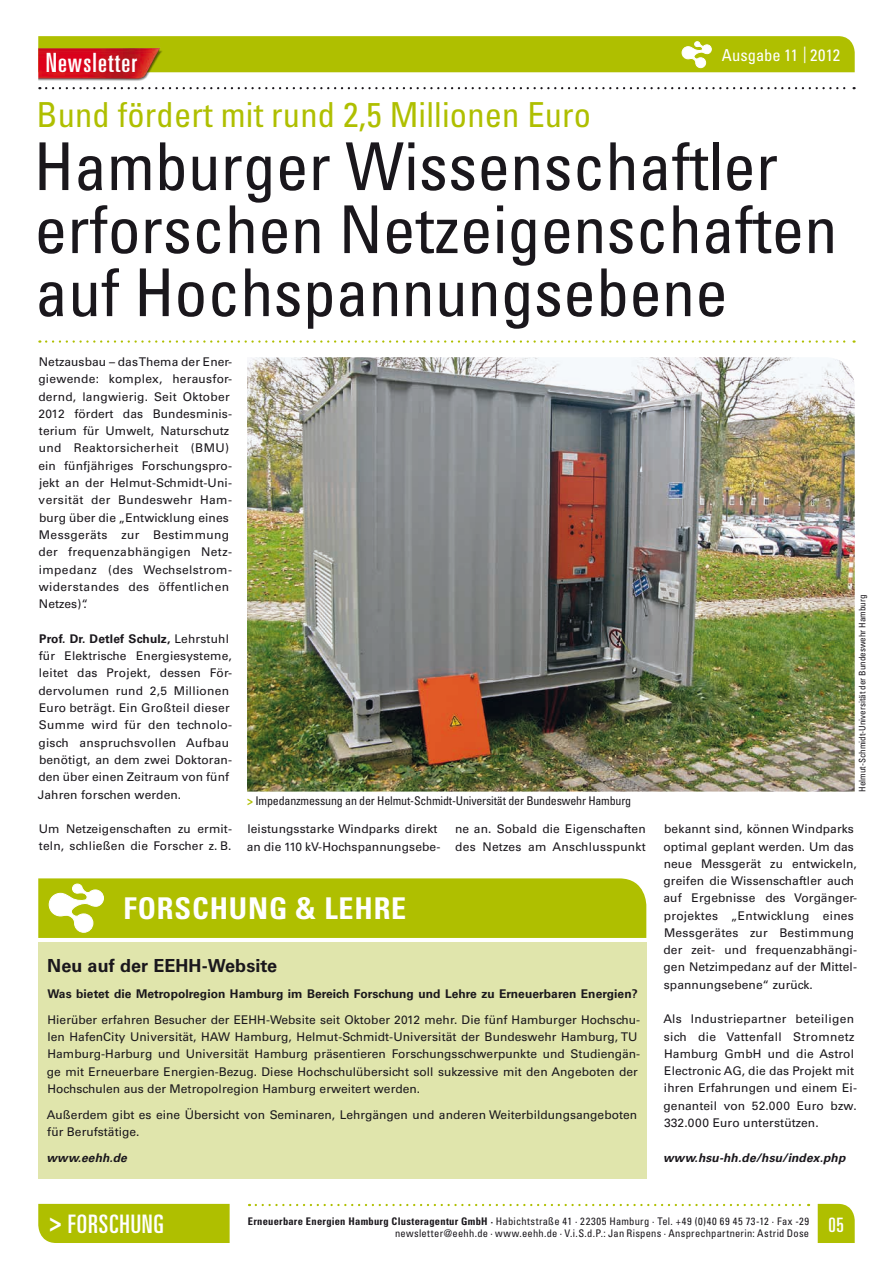
<style>
.page{position:relative;width:893px;height:1263px;background:#fff}
.page>*{position:absolute;margin:0;border:0;box-sizing:border-box;transform-origin:0 0}
.t1{font:condensed 66px/63px "Univers LT Std";color:#1a171c}
.t2{font:condensed 34.5px "Univers LT Std";letter-spacing:.005em;color:#afbf00}
.t3{font:700 condensed 30px "Univers LT Std";letter-spacing:.03em;color:#fff}
.t4{font:ultra-condensed 26.55px "Univers LT Std";letter-spacing:.045em;color:#fff}
.t5{font:ultra-condensed 25.5px "Univers LT Std";letter-spacing:.035em;color:#fff}
.t6{font:ultra-condensed 19.8px "Univers LT Std";color:#fff}
.t7{font:700 18px "Univers LT Std";letter-spacing:.005em;color:#1a171c}
.t8{font:condensed 16.5px "Univers LT Std";color:#fff}
.t9{font:12px/17.2px "Univers LT Std";letter-spacing:.01em;color:#1a171c}
.t10{font:700 12px "Univers LT Std";letter-spacing:.005em;color:#1a171c}
.t11{font:condensed 12px "Univers LT Std";letter-spacing:-.015em;color:#1a171c}
.t12{font:italic 700 12px "Univers LT Std";letter-spacing:.01em;color:#1a171c}
.t13{font:condensed 10.5px/12.6px "Univers LT Std";letter-spacing:.025em;color:#1a171c;text-align:right}
.t14{font:condensed 9px "Univers LT Std";color:#1a171c}
.s1{font-weight:700}
.s2{font-weight:700;color:#afbf00}
.s3{font-weight:700;font-stretch:condensed}
</style>
<div class="page">
<img style="left:38px;top:72px;width:150px;height:9px">
<svg style="left:46px;top:87px;width:809px;height:2px"></svg>
<svg style="left:38px;top:36px;width:817px;height:36px;background:#b3af07"></svg>
<svg style="left:256px;top:1204px;width:553px;height:2px"></svg>
<svg style="left:818px;top:1204px;width:37px;height:39px"></svg>
<div style="left:38px;top:1204px;width:192px;height:39px;background:#afbf00"></div>
<svg style="left:46px;top:340px;width:809px;height:3px"></svg>
<div style="left:38px;top:942px;width:608px;height:237px;background:#e0e5ac"></div>
<svg style="left:38px;top:878px;width:608px;height:60px;background:#b2c10b"></svg>
<img style="left:247px;top:357px;width:608px;height:434px">
<h3 class="t4" style="left:46px;top:48px;width:93px">Newsletter</h3>
<h3 class="t8" style="left:722px;top:44px;width:120px">Ausgabe 11 | 2012</h3>
<h2 class="t2" style="left:36px;top:93px;width:556px">Bund fördert mit rund 2,5 Millionen Euro</h2>
<h1 class="t1" style="left:34px;top:134px;width:805px">Hamburger Wissenschaftler erforschen Netzeigenschaften auf Hochspannungsebene</h1>
<p class="t9" style="left:38px;top:353px;width:195px">Netzausbau – das Thema der Ener&shy;giewende: komplex, herausfor&shy;dernd, langwierig. Seit Oktober<br>2012 fördert das Bundesminis&shy;terium für Umwelt, Naturschutz und Reaktorsicherheit (BMU) ein fünfjähriges Forschungspro&shy;jekt an der Helmut-Schmidt-Uni&shy;versität der Bundeswehr Ham&shy;burg über die „Entwicklung eines<br>Messgeräts zur Bestimmung der frequenzabhängigen Netz&shy;impedanz (des Wechselstrom&shy;widerstandes des öffentlichen<br>Netzes)“.</p>
<p class="t9" style="left:38px;top:630px;width:196px"><span class="s1">Prof. Dr. Detlef Schulz,</span> Lehrstuhl für Elektrische Energiesysteme, leitet das Projekt, dessen För&shy;dervolumen rund 2,5 Millionen<br>Euro beträgt. Ein Großteil dieser<br>Summe wird für den technolo&shy;gisch anspruchsvollen Aufbau benötigt, an dem zwei Doktoran&shy;den über einen Zeitraum von fünf<br>Jahren forschen werden.</p>
<p class="t9" style="left:39px;top:820px;width:194px">Um Netzeigenschaften zu ermit&shy;teln, schließen die Forscher z. B.</p>
<p class="t9" style="left:663px;top:820px;width:195px">bekannt sind, können Windparks optimal geplant werden. Um das neue Messgerät zu entwickeln, greifen die Wissenschaftler auch auf Ergebnisse des Vorgänger&shy;projektes „Entwicklung eines<br>Messgerätes zur Bestimmung der zeit- und frequenzabhängi&shy;gen Netzimpedanz auf der Mittel&shy;spannungsebene“ zurück.</p>
<p class="t9" style="left:663px;top:1010px;width:195px">Als Industriepartner beteiligen sich die Vattenfall Stromnetz<br>Hamburg GmbH und die Astrol<br>Electronic AG, die das Projekt mit ihren Erfahrungen und einem Ei&shy;genanteil von 52.000 Euro bzw.<br>332.000 Euro unterstützen.</p>
<p class="t12" style="left:663px;top:1150px;width:184px">www.hsu-hh.de/hsu/index.php</p>
<p class="t14" style="left:856px;top:791px;width:198px;rotate:-90deg">Helmut-Schmidt-Universität der Bundeswehr Hamburg</p>
<p class="t11" style="left:247px;top:793px;width:386px"><span class="s2">&gt;</span> Impedanzmessung an der Helmut-Schmidt-Universität der Bundeswehr Hamburg</p>
<p class="t9" style="left:247px;top:820px;width:195px">leistungsstarke Windparks direkt an die 110 kV-Hochspannungsebe-</p>
<p class="t9" style="left:455px;top:820px;width:192px">ne an. Sobald die Eigenschaften des Netzes am Anschlusspunkt</p>
<h3 class="t3" style="left:123px;top:890px;width:284px">FORSCHUNG &amp; LEHRE</h3>
<h3 class="t7" style="left:47px;top:955px;width:232px">Neu auf der EEHH-Website</h3>
<p class="t10" style="left:48px;top:987px;width:592px">Was bietet die Metropolregion Hamburg im Bereich Forschung und Lehre zu Erneuerbaren Energien?</p>
<p class="t9" style="left:47px;top:1011px;width:595px">Hierüber erfahren Besucher der EEHH-Website seit Oktober 2012 mehr. Die fünf Hamburger Hochschu&shy;len HafenCity Universität, HAW Hamburg, Helmut-Schmidt-Universität der Bundeswehr Hamburg, TU Hamburg-Harburg und Universität Hamburg präsentieren Forschungsschwerpunkte und Studiengän&shy;ge mit Erneuerbare Energien-Bezug. Diese Hochschulübersicht soll sukzessive mit den Angeboten der Hochschulen aus der Metropolregion Hamburg erweitert werden.</p>
<p class="t9" style="left:47px;top:1106px;width:592px">Außerdem gibt es eine Übersicht von Seminaren, Lehrgängen und anderen Weiterbildungsangeboten für Berufstätige.</p>
<p class="t12" style="left:47px;top:1150px;width:82px">www.eehh.de</p>
<h3 class="t5" style="left:49px;top:1209px;width:116px"><span class="s3">&gt;</span> FORSCHUNG</h3>
<h3 class="t6" style="left:828px;top:1213px;width:17px">05</h3>
<p class="t13" style="left:248px;top:1215px;width:563px"><span class="s1">Erneuerbare Energien Hamburg Clusteragentur GmbH ·</span> Habichtstraße 41 · 22305 Hamburg · Tel. +49 (0)40 69 45 73-12 · Fax -29 newsletter@eehh.de · www.eehh.de · V.i.S.d.P.: Jan Rispens · Ansprechpartnerin: Astrid Dose</p>
</div>
